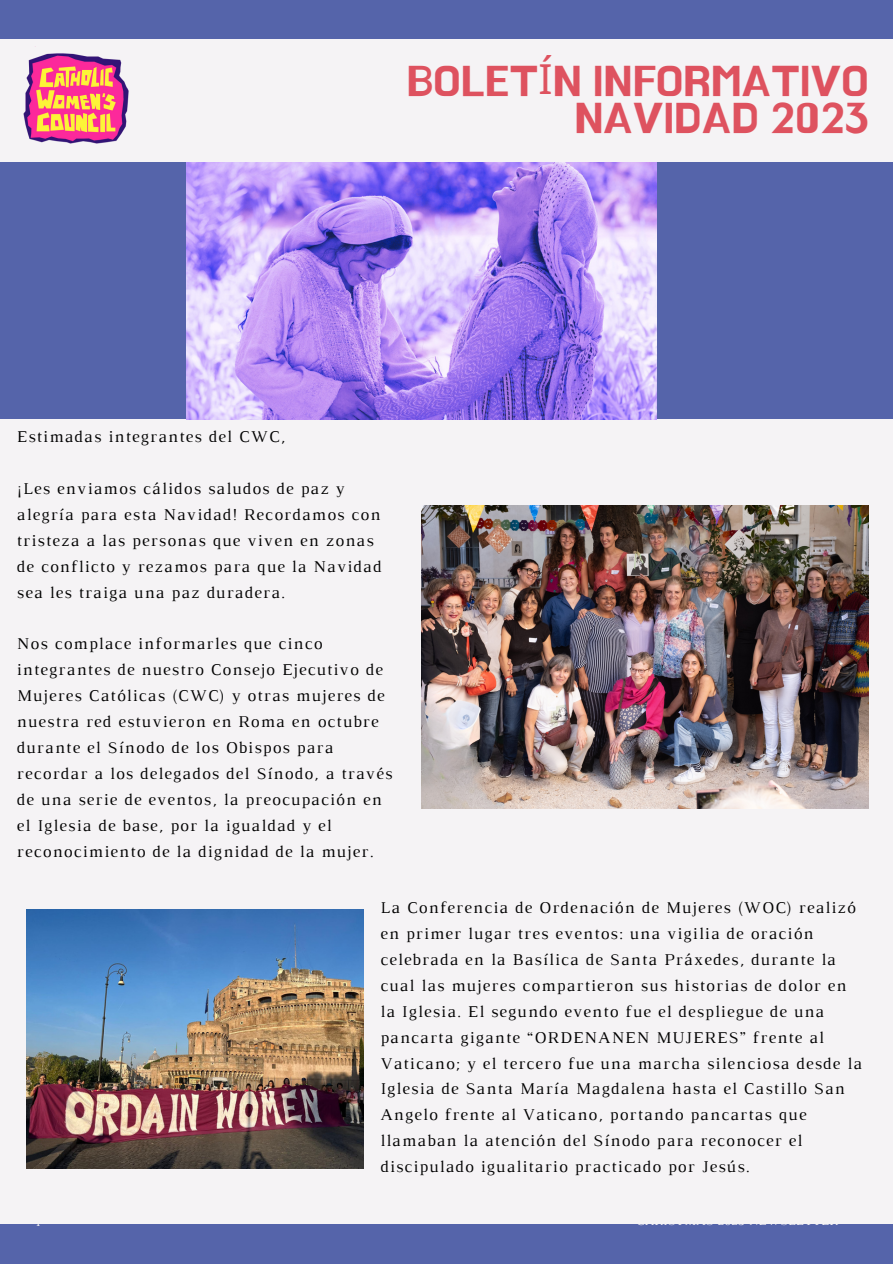
<style>
.page{position:relative;width:893px;height:1264px;background:#fff}
.page>*{position:absolute;margin:0;border:0;box-sizing:border-box;transform-origin:0 0}
.t1{font:41.55px "BMHANNA";letter-spacing:.02em;color:#de525f}
.t2{font:16.8px/25.8px "Luthier";letter-spacing:.07em;color:#000}
.t3{font:13.2px "Luthier";color:#f5f3f5}
.s1{font-family:"Noto Sans"}
</style>
<div class="page">
<div style="left:0;top:0;width:892px;height:1263px;background:#f5f3f5"></div>
<div style="left:0;top:1223px;width:892px;height:40px;background:#5564aa"></div>
<div style="left:0;top:0;width:892px;height:39px;background:#5564aa"></div>
<img style="left:23px;top:46px;width:106px;height:98px">
<div style="left:0;top:162px;width:892px;height:257px;background:#5564aa"></div>
<img style="left:187px;top:162px;width:469px;height:257px">
<img style="left:421px;top:505px;width:447px;height:304px">
<img style="left:27px;top:909px;width:336px;height:259px">
<p class="t1" style="left:407px;top:61px;width:463px">BOLET<span class="s1">Í</span>N INFORMATIVO</p>
<p class="t1" style="left:575px;top:98px;width:295px">NAVIDAD 2023</p>
<p class="t2" style="left:17px;top:425px;width:270px">Estimadas integrantes del CWC,</p>
<p class="t2" style="left:17px;top:477px;width:366px">¡Les enviamos cálidos saludos de paz y alegría para esta Navidad! Recordamos con tristeza a las personas que viven en zonas de conflicto y rezamos para que la Navidad sea les traiga una paz duradera.</p>
<p class="t2" style="left:17px;top:632px;width:377px">Nos complace informarles que cinco integrantes de nuestro Consejo Ejecutivo de Mujeres Católicas (CWC) y otras mujeres de nuestra red estuvieron en Roma en octubre durante el Sínodo de los Obispos para recordar a los delegados del Sínodo, a través de una serie de eventos, la preocupación en el Iglesia de base, por la igualdad y el reconocimiento de la dignidad de la mujer.</p>
<p class="t2" style="left:380px;top:896px;width:483px">La Conferencia de Ordenación de Mujeres (WOC) realizó en primer lugar tres eventos: una vigilia de oración celebrada en la Basílica de Santa Práxedes, durante la cual las mujeres compartieron sus historias de dolor en la Iglesia. El segundo evento fue el despliegue de una pancarta gigante “ORDENANEN MUJERES” frente al Vaticano; y el tercero fue una marcha silenciosa desde la Iglesia de Santa María Magdalena hasta el Castillo San Angelo frente al Vaticano, portando pancartas que llamaban la atención del Sínodo para reconocer el discipulado igualitario practicado por Jesús.</p>
<p class="t3" style="left:36px;top:1216px;width:6px">1</p>
<p class="t3" style="left:636px;top:1215px;width:203px">CHRISTMAS 2023 NEWSLETTER</p>
</div>
